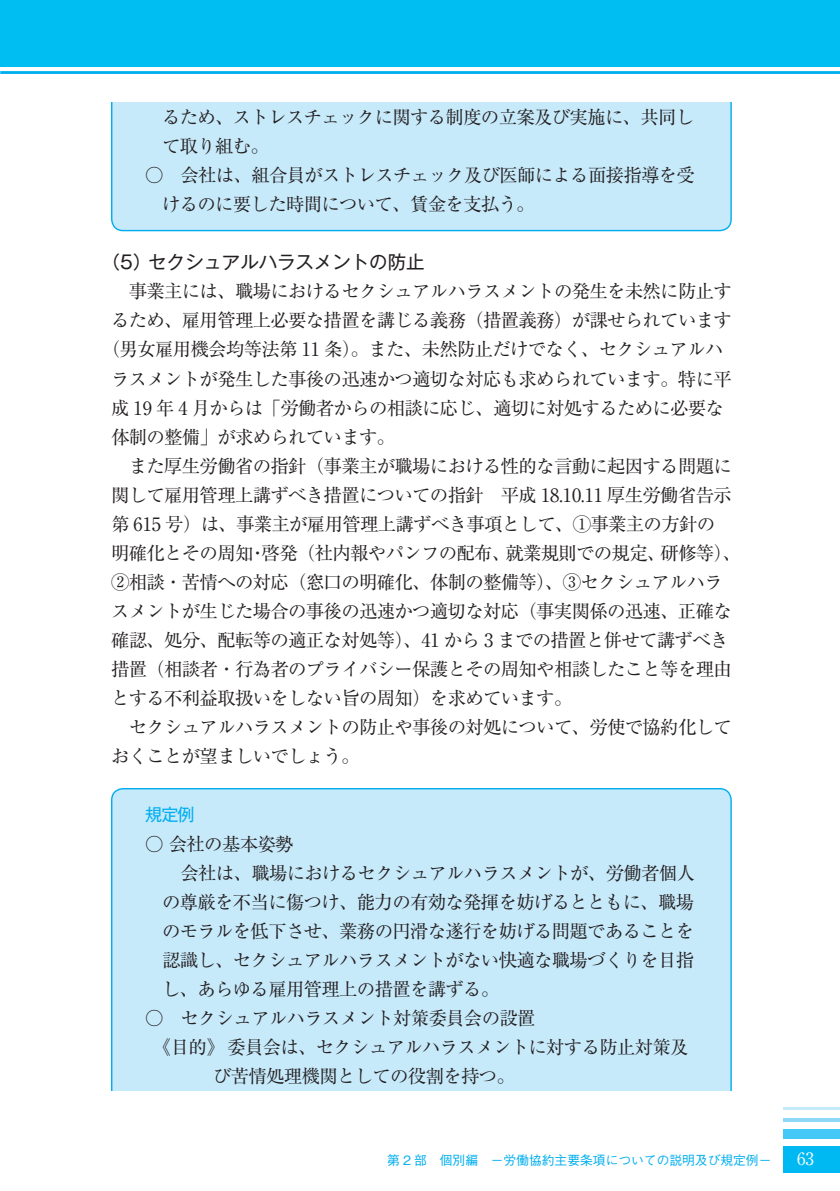
<style>
.page{position:relative;width:840px;height:1191px;background:#fff}
.page>*{position:absolute;margin:0;border:0;box-sizing:border-box;transform-origin:0 0}
.t1{font:18.4px "Ryumin Pro Regular 90 msp RKSJ H";letter-spacing:-.04em;color:#231f20}
.t2{font:18.4px "Gothic MB101 Pro Regular 90 msp RKSJ H";color:#231f20}
.t3{font:17px "Gothic MB101 Pro Regular 90 msp RKSJ H";color:#00aeef}
.t4{font:17px "Ryumin Pro Regular 90 msp RKSJ H";color:#fff}
.t5{font:12.8px "Gothic BBB Pro Medium 90 msp RKSJ H";color:#00aeef}
</style>
<div class="page">
<div style="left:112px;top:73px;width:619px;height:157px;background:#c7eafb;border-radius:11px"></div>
<div style="left:112px;top:788px;width:619px;height:350px;background:#c7eafb;border-radius:11px"></div>
<div style="left:0;top:0;width:840px;height:102px;background:#fff"></div>
<div style="left:0;top:0;width:840px;height:67px;background:#00bdf2"></div>
<div style="left:783px;top:1146px;width:57px;height:26px;background:#00b9f2"></div>
<div style="left:783px;top:1129px;width:57px;height:9px;background:#44c8f5"></div>
<svg style="left:783px;top:1118px;width:57px;height:3px"></svg>
<hr style="left:783px;top:1107px;width:57px;height:3px;background:#c7eafb">
<hr style="left:0;top:71px;width:840px;height:3px;background:#00aeef">
<div style="left:0;top:1091px;width:783px;height:99px;background:#fff"></div>
<p class="t1" style="left:162px;top:110px;width:534px">るため、ストレスチェックに関する制度の立案及び実施に、共同し</p>
<p class="t1" style="left:162px;top:139px;width:109px">て取り組む。</p>
<p class="t1" style="left:145px;top:168px;width:552px">○　会社は、組合員がストレスチェック及び医師による面接指導を受</p>
<p class="t1" style="left:162px;top:197px;width:374px">けるのに要した時間について、賃金を支払う。</p>
<p class="t2" style="left:102px;top:255px;width:324px">（5）セクシュアルハラスメントの防止</p>
<p class="t1" style="left:111px;top:284px;width:622px">　事業主には、職場におけるセクシュアルハラスメントの発生を未然に防止す</p>
<p class="t1" style="left:111px;top:313px;width:622px">るため、雇用管理上必要な措置を講じる義務（措置義務）が課せられています</p>
<p class="t1" style="left:102px;top:342px;width:623px">（男女雇用機会均等法第 11 条）。また、未然防止だけでなく、セクシュアルハ</p>
<p class="t1" style="left:111px;top:371px;width:622px">ラスメントが発生した事後の迅速かつ適切な対応も求められています。特に平</p>
<p class="t1" style="left:111px;top:401px;width:615px">成 19 年 4 月からは「労働者からの相談に応じ、適切に対処するために必要な</p>
<p class="t1" style="left:111px;top:430px;width:286px">体制の整備」が求められています。</p>
<p class="t1" style="left:111px;top:459px;width:622px">　また厚生労働省の指針（事業主が職場における性的な言動に起因する問題に</p>
<p class="t1" style="left:111px;top:488px;width:622px">関して雇用管理上講ずべき措置についての指針　平成 18.10.11 厚生労働省告示</p>
<p class="t1" style="left:111px;top:517px;width:606px">第 615 号）は、事業主が雇用管理上講ずべき事項として、①事業主の方針の</p>
<p class="t1" style="left:111px;top:546px;width:632px">明確化とその周知・啓発（社内報やパンフの配布、就業規則での規定、研修等）、</p>
<p class="t1" style="left:111px;top:575px;width:613px">②相談・苦情への対応（窓口の明確化、体制の整備等）、③セクシュアルハラ</p>
<p class="t1" style="left:111px;top:604px;width:622px">スメントが生じた場合の事後の迅速かつ適切な対応（事実関係の迅速、正確な</p>
<p class="t1" style="left:111px;top:633px;width:619px">確認、処分、配転等の適正な対処等）、41 から 3 までの措置と併せて講ずべき</p>
<p class="t1" style="left:111px;top:662px;width:622px">措置（相談者・行為者のプライバシー保護とその周知や相談したこと等を理由</p>
<p class="t1" style="left:111px;top:691px;width:463px">とする不利益取扱いをしない旨の周知）を求めています。</p>
<p class="t1" style="left:111px;top:720px;width:622px">　セクシュアルハラスメントの防止や事後の対処について、労使で協約化して</p>
<p class="t1" style="left:111px;top:749px;width:250px">おくことが望ましいでしょう。</p>
<p class="t3" style="left:145px;top:808px;width:51px">規定例</p>
<p class="t1" style="left:145px;top:836px;width:150px">○ 会社の基本姿勢</p>
<p class="t1" style="left:145px;top:865px;width:551px">　　会社は、職場におけるセクシュアルハラスメントが、労働者個人</p>
<p class="t1" style="left:162px;top:894px;width:534px">の尊厳を不当に傷つけ、能力の有効な発揮を妨げるとともに、職場</p>
<p class="t1" style="left:162px;top:924px;width:534px">のモラルを低下させ、業務の円滑な遂行を妨げる問題であることを</p>
<p class="t1" style="left:162px;top:953px;width:534px">認識し、セクシュアルハラスメントがない快適な職場づくりを目指</p>
<p class="t1" style="left:162px;top:982px;width:339px">し、あらゆる雇用管理上の措置を講ずる。</p>
<p class="t1" style="left:145px;top:1011px;width:392px">○　セクシュアルハラスメント対策委員会の設置</p>
<p class="t1" style="left:153px;top:1040px;width:537px">《目的》 委員会は、セクシュアルハラスメントに対する防止対策及</p>
<p class="t1" style="left:213px;top:1069px;width:304px">び苦情処理機関としての役割を持つ。</p>
<p class="t5" style="left:387px;top:1154px;width:386px">第 2 部　個別編　－労働協約主要条項についての説明及び規定例－</p>
<p class="t4" style="left:797px;top:1152px;width:19px">63</p>
</div>
